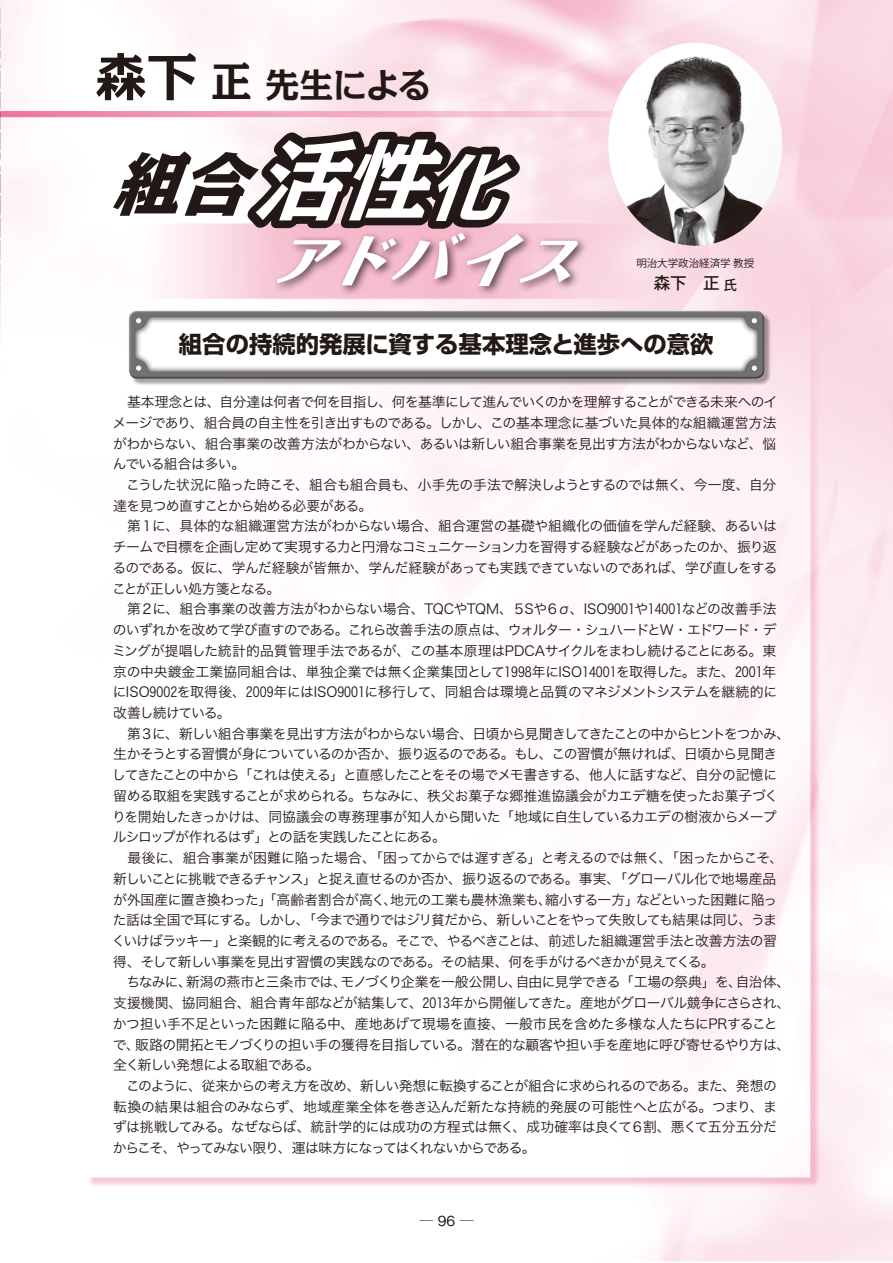
<style>
.page{position:relative;width:893px;height:1263px;background:#fff}
.page>*{position:absolute;margin:0;border:0;box-sizing:border-box;transform-origin:0 0}
.t1{font:italic 800 67.35px "Kakumin Pro";color:#221815}
.t2{font:700 34.05px "Kakumin Pro";letter-spacing:-.025em;color:#221815}
.t3{font:700 23.4px "Shin Go Pr 6";color:#221815}
.t4{font:500 16.5px "Koz Go Pro";color:#221815}
.t5{font:13.8px/20.7px "Hira Kaku Pro W3";letter-spacing:-.04em;color:#221815}
.t6{font:500 13.8px "Gothic BBB Pr 6 N";color:#221815}
.t7{font:10.5px "Koz Go Pro";color:#221815}
.s1{font-size:51px}
.s2{font-size:40.8px}
.s3{font-weight:700;font-size:87.6px;color:#fff}
.s4{font-weight:700;font-size:72.15px;color:#fff}
.s5{font-size:13.5px}
</style>
<div class="page">
<img style="left:1px;top:0;width:892px;height:1262px">
<svg style="left:0;top:0;width:1px;height:329px"></svg>
<div style="left:130px;top:312px;width:641px;height:74px;background:#221815;opacity:.4"></div>
<div style="left:127px;top:309px;width:638px;height:66px;background:#fff;opacity:.75"></div>
<div style="left:127px;top:313px;width:639px;height:68px;background:#221815;opacity:.75"></div>
<img style="left:608px;top:43px;width:174px;height:203px">
<div style="left:134px;top:316px;width:624px;height:58px;background:#221815;opacity:.75"></div>
<div style="left:273px;top:228px;width:315px;height:69px;background:#221815;opacity:.75"></div>
<svg style="left:223px;top:48px;width:355px;height:238px"></svg>
<h2 class="t2" style="left:96px;top:58px;width:337px"><span class="s1">森下</span> <span class="s2">正</span> 先生による</h2>
<h1 class="t1" style="left:111px;top:130px;width:425px">組合<span class="s3">活性</span><span class="s4">化</span></h1>
<p class="t7" style="left:636px;top:256px;width:119px">明治大学政治経済学 教授</p>
<p class="t4" style="left:654px;top:273px;width:85px">森下　正 <span class="s5">氏</span></p>
<h3 class="t3" style="left:179px;top:326px;width:536px">組合の持続的発展に資する基本理念と進歩への意欲</h3>
<p class="t5" style="left:112px;top:391px;width:680px">　基本理念とは、自分達は何者で何を目指し、何を基準にして進んでいくのかを理解することができる未来へのイメージであり、組合員の自主性を引き出すものである。しかし、この基本理念に基づいた具体的な組織運営方法がわからない、組合事業の改善方法がわからない、あるいは新しい組合事業を見出す方法がわからないなど、悩んでいる組合は多い。<br>　こうした状況に陥った時こそ、組合も組合員も、小手先の手法で解決しようとするのでは無く、今一度、自分達を見つめ直すことから始める必要がある。<br>　第１に、具体的な組織運営方法がわからない場合、組合運営の基礎や組織化の価値を学んだ経験、あるいはチームで目標を企画し定めて実現する力と円滑なコミュニケーション力を習得する経験などがあったのか、振り返るのである。仮に、学んだ経験が皆無か、学んだ経験があっても実践できていないのであれば、学び直しをすることが正しい処方箋となる。<br>　第２に、組合事業の改善方法がわからない場合、TQCやTQM、５Sや６σ、ISO9001や14001などの改善手法のいずれかを改めて学び直すのである。これら改善手法の原点は、ウォルター・シュハードとW・エドワード・デミングが提唱した統計的品質管理手法であるが、この基本原理はPDCAサイクルをまわし続けることにある。東京の中央鍍金工業協同組合は、単独企業では無く企業集団として1998年にISO14001を取得した。また、2001年にISO9002を取得後、2009年にはISO9001に移行して、同組合は環境と品質のマネジメントシステムを継続的に改善し続けている。<br>　第３に、新しい組合事業を見出す方法がわからない場合、日頃から見聞きしてきたことの中からヒントをつかみ、生かそうとする習慣が身についているのか否か、振り返るのである。もし、この習慣が無ければ、日頃から見聞きしてきたことの中から「これは使える」と直感したことをその場でメモ書きする、他人に話すなど、自分の記憶に留める取組を実践することが求められる。ちなみに、秩父お菓子な郷推進協議会がカエデ糖を使ったお菓子づくりを開始したきっかけは、同協議会の専務理事が知人から聞いた「地域に自生しているカエデの樹液からメープルシロップが作れるはず」との話を実践したことにある。<br>　最後に、組合事業が困難に陥った場合、「困ってからでは遅すぎる」と考えるのでは無く、「困ったからこそ、新しいことに挑戦できるチャンス」と捉え直せるのか否か、振り返るのである。事実、「グローバル化で地場産品が外国産に置き換わった」「高齢者割合が高く、地元の工業も農林漁業も、縮小する一方」などといった困難に陥った話は全国で耳にする。しかし、「今まで通りではジリ貧だから、新しいことをやって失敗しても結果は同じ、うまくいけばラッキー」と楽観的に考えるのである。そこで、やるべきことは、前述した組織運営手法と改善方法の習得、そして新しい事業を見出す習慣の実践なのである。その結果、何を手がけるべきかが見えてくる。<br>　ちなみに、新潟の燕市と三条市では、モノづくり企業を一般公開し、自由に見学できる「工場の祭典」を、自治体、支援機関、協同組合、組合青年部などが結集して、2013年から開催してきた。産地がグローバル競争にさらされ、かつ担い手不足といった困難に陥る中、産地あげて現場を直接、一般市民を含めた多様な人たちにPRすることで、販路の開拓とモノづくりの担い手の獲得を目指している。潜在的な顧客や担い手を産地に呼び寄せるやり方は、全く新しい発想による取組である。<br>　このように、従来からの考え方を改め、新しい発想に転換することが組合に求められるのである。また、発想の転換の結果は組合のみならず、地域産業全体を巻き込んだ新たな持続的発展の可能性へと広がる。つまり、まずは挑戦してみる。なぜならば、統計学的には成功の方程式は無く、成功確率は良くて６割、悪くて五分五分だからこそ、やってみない限り、運は味方になってはくれないからである。</p>
<p class="t6" style="left:419px;top:1209px;width:56px">─ 96 ─</p>
</div>
